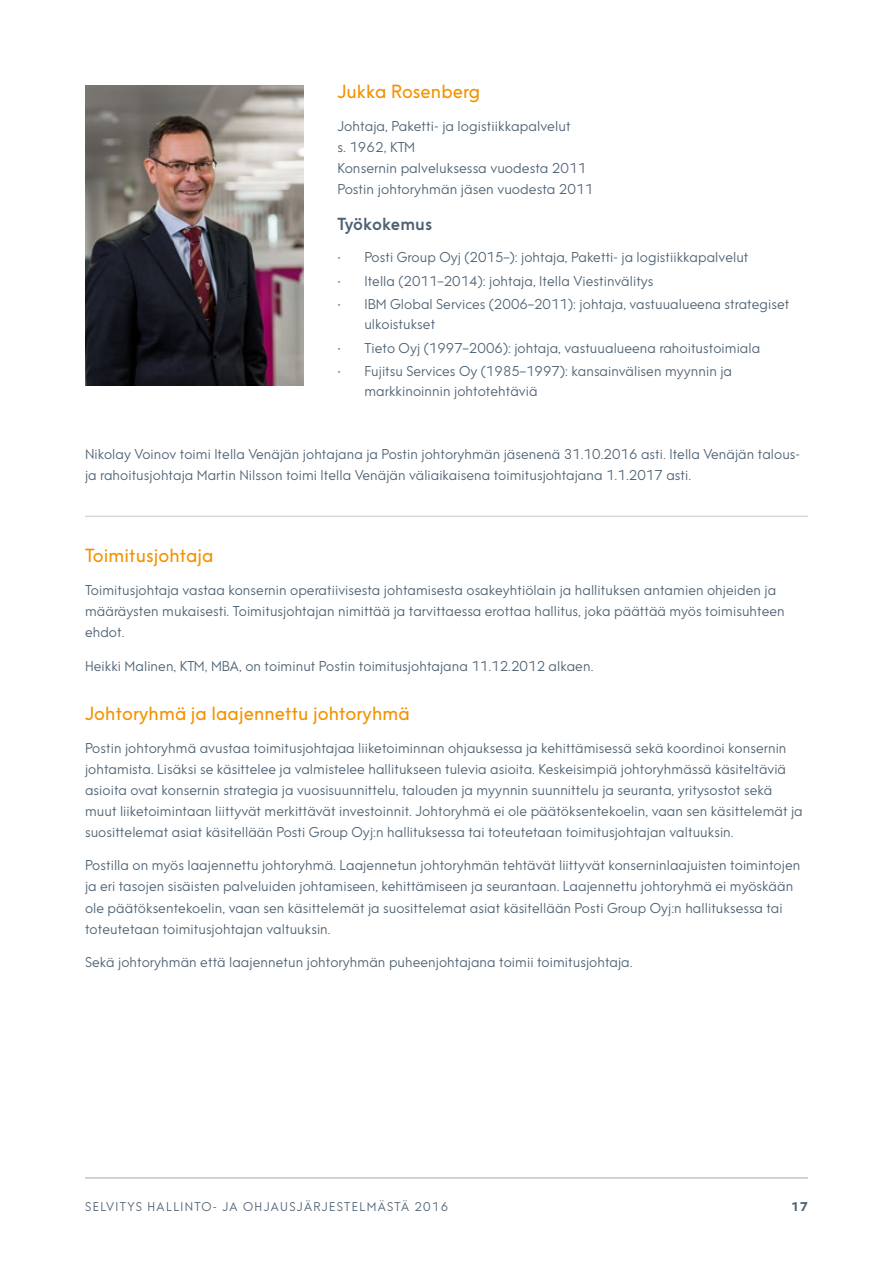
<style>
.page{position:relative;width:893px;height:1263px;background:#fff}
.page>*{position:absolute;margin:0;border:0;box-sizing:border-box;transform-origin:0 0}
.t1{font:18px "Posti Sans";letter-spacing:.005em;color:#f39200}
.t2{font:500 16.5px "Posti Sans";letter-spacing:.005em;color:#4d6172}
.t3{font:13.5px/21px "Posti Sans";letter-spacing:.005em;color:#4d6172}
.t4{font:12px "Posti Sans";letter-spacing:.115em;color:#4d6172}
.t5{font:700 12px "Posti Sans";color:#4d6172}
</style>
<div class="page">
<hr style="left:85px;top:1177px;width:723px;height:1px;background:#9ea8b4">
<img style="left:85px;top:85px;width:218px;height:300px">
<hr style="left:85px;top:516px;width:723px;height:1px;background:#d6dae0">
<h1 class="t1" style="left:337px;top:81px;width:144px">Jukka Rosenberg</h1>
<p class="t3" style="left:337px;top:116px;width:257px">Johtaja, Paketti- ja logistiikkapalvelut<br>s. 1962, KTM<br>Konsernin palveluksessa vuodesta 2011<br>Postin johtoryhmän jäsen vuodesta 2011</p>
<p class="t2" style="left:337px;top:214px;width:96px">Työkokemus</p>
<p class="t3" style="left:337px;top:246px;width:413px">• Posti Group Oyj (2015–): johtaja, Paketti- ja logistiikkapalvelut</p>
<p class="t3" style="left:337px;top:270px;width:317px">• Itella (2011–2014): johtaja, Itella Viestinvälitys</p>
<p class="t3" style="left:364px;top:295px;width:426px;line-height:19.5px;text-indent:-27px">• IBM Global Services (2006–2011): johtaja, vastuualueena strategiset ulkoistukset</p>
<p class="t3" style="left:337px;top:337px;width:424px">• Tieto Oyj (1997–2006): johtaja, vastuualueena rahoitustoimiala</p>
<p class="t3" style="left:364px;top:362px;width:369px;line-height:19.5px;text-indent:-27px">• Fujitsu Services Oy (1985–1997): kansainvälisen myynnin ja markkinoinnin johtotehtäviä</p>
<p class="t3" style="left:85px;top:443px;width:717px">Nikolay Voinov toimi Itella Venäjän johtajana ja Postin johtoryhmän jäsenenä 31.10.2016 asti. Itella Venäjän talous&shy;ja rahoitusjohtaja Martin Nilsson toimi Itella Venäjän väliaikaisena toimitusjohtajana 1.1.2017 asti.</p>
<h1 class="t1" style="left:85px;top:544px;width:130px">Toimitusjohtaja</h1>
<p class="t3" style="left:85px;top:580px;width:701px">Toimitusjohtaja vastaa konsernin operatiivisesta johtamisesta osakeyhtiölain ja hallituksen antamien ohjeiden ja määräysten mukaisesti. Toimitusjohtajan nimittää ja tarvittaessa erottaa hallitus, joka päättää myös toimisuhteen ehdot.</p>
<p class="t3" style="left:85px;top:655px;width:510px">Heikki Malinen, KTM, MBA, on toiminut Postin toimitusjohtajana 11.12.2012 alkaen.</p>
<h1 class="t1" style="left:85px;top:702px;width:326px">Johtoryhmä ja laajennettu johtoryhmä</h1>
<p class="t3" style="left:85px;top:737px;width:719px">Postin johtoryhmä avustaa toimitusjohtajaa liiketoiminnan ohjauksessa ja kehittämisessä sekä koordinoi konsernin johtamista. Lisäksi se käsittelee ja valmistelee hallitukseen tulevia asioita. Keskeisimpiä johtoryhmässä käsiteltäviä asioita ovat konsernin strategia ja vuosisuunnittelu, talouden ja myynnin suunnittelu ja seuranta, yritysostot sekä muut liiketoimintaan liittyvät merkittävät investoinnit. Johtoryhmä ei ole päätöksentekoelin, vaan sen käsittelemät ja suosittelemat asiat käsitellään Posti Group Oyj:n hallituksessa tai toteutetaan toimitusjohtajan valtuuksin.</p>
<p class="t3" style="left:85px;top:855px;width:717px">Postilla on myös laajennettu johtoryhmä. Laajennetun johtoryhmän tehtävät liittyvät konserninlaajuisten toimintojen ja eri tasojen sisäisten palveluiden johtamiseen, kehittämiseen ja seurantaan. Laajennettu johtoryhmä ei myöskään ole päätöksentekoelin, vaan sen käsittelemät ja suosittelemat asiat käsitellään Posti Group Oyj:n hallituksessa tai toteutetaan toimitusjohtajan valtuuksin.</p>
<p class="t3" style="left:85px;top:952px;width:549px">Sekä johtoryhmän että laajennetun johtoryhmän puheenjohtajana toimii toimitusjohtaja.</p>
<p class="t4" style="left:85px;top:1199px;width:365px">SELVITYS HALLINTO- JA OHJAUSJÄRJESTELMÄSTÄ 2016</p>
<p class="t5" style="left:791px;top:1198px;width:18px">17</p>
</div>
